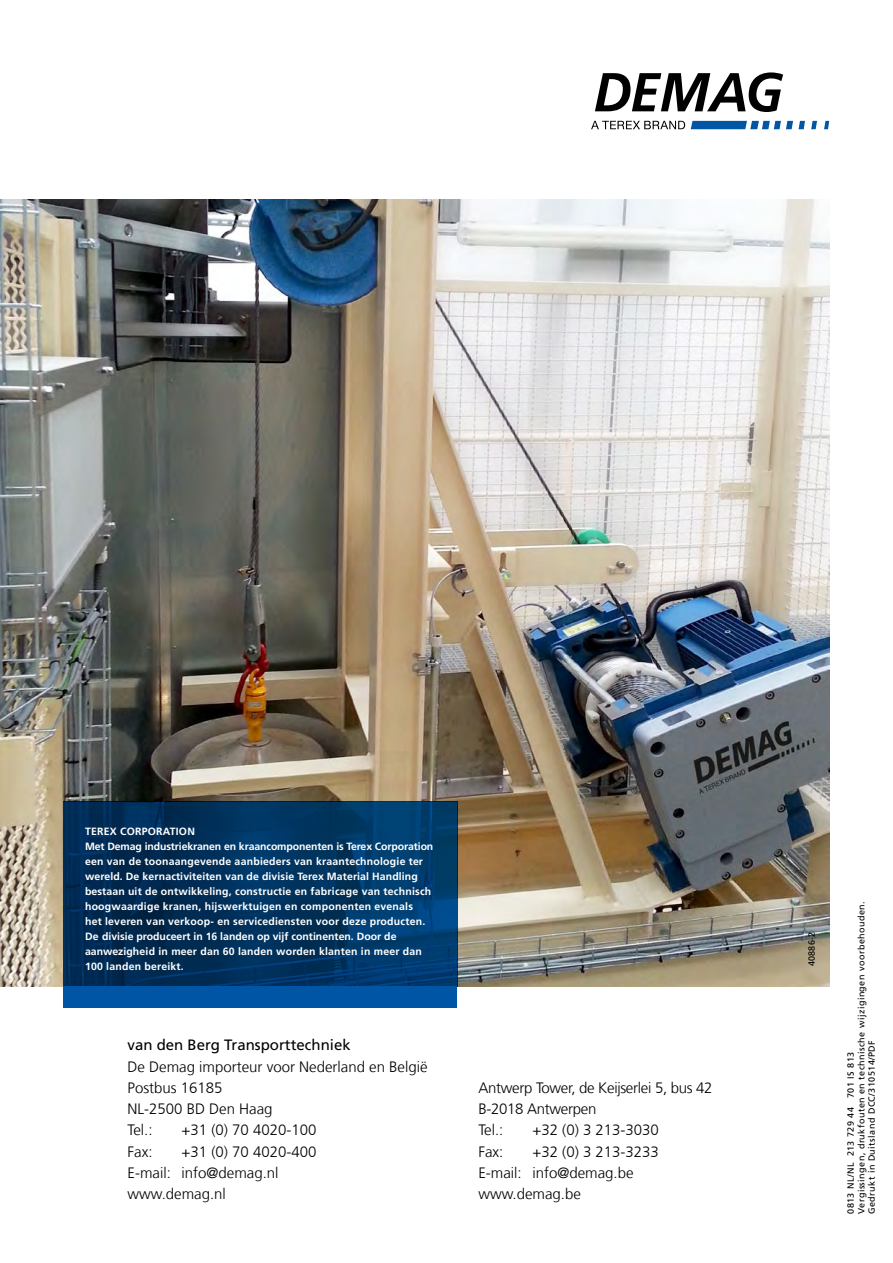
<style>
.page{position:relative;width:893px;height:1263px;background:#fff}
.page>*{position:absolute;margin:0;border:0;box-sizing:border-box;transform-origin:0 0}
.t1{font:300 15px/21.3px "Frutiger LT Com";color:#000}
.t2{font:300 15px/21.3px "Frutiger LT Com";letter-spacing:-.02em;color:#000}
.t3{font:15px "Frutiger LT Com";color:#000}
.t4{font:700 10.5px/15px "Frutiger LT Com";letter-spacing:.02em;color:#fff}
.t5{font:9px/10.5px "Frutiger LT Com";letter-spacing:.05em;color:#000}
</style>
<div class="page">
<img style="left:0;top:200px;width:829px;height:786px">
<svg style="left:595px;top:72px;width:188px;height:40px"></svg>
<svg style="left:799px;top:121px;width:6px;height:8px"></svg>
<svg style="left:691px;top:121px;width:102px;height:8px"></svg>
<svg style="left:811px;top:121px;width:6px;height:8px"></svg>
<svg style="left:824px;top:121px;width:5px;height:8px"></svg>
<svg style="left:591px;top:121px;width:94px;height:8px"></svg>
<svg style="left:64px;top:802px;width:393px;height:184px;background:#00325f"></svg>
<div style="left:64px;top:986px;width:393px;height:22px;background:#0055a4"></div>
<p class="t4" style="left:85px;top:823px;width:350px">Terex Corporation<br>Met Demag industriekranen en kraancomponenten is Terex Corporation een van de toonaangevende aanbieders van kraantechnologie ter wereld. De kernactiviteiten van de divisie Terex Material Handling bestaan uit de ontwikkeling, constructie en fabricage van technisch hoogwaardige kranen, hijswerktuigen en componenten evenals<br>het leveren van verkoop- en servicediensten voor deze producten.<br>De divisie produceert in 16 landen op vijf continenten. Door de aanwezigheid in meer dan 60 landen worden klanten in meer dan 100 landen bereikt.</p>
<h1 class="t3" style="left:128px;top:1036px;width:225px">van den Berg Transporttechniek</h1>
<h1 class="t1" style="left:128px;top:1056px;width:302px">De Demag importeur voor Nederland en België<br>Postbus 16185<br>NL-2500 BD Den Haag<br>Tel.:</h1>
<h1 class="t1" style="left:182px;top:1120px;width:136px">+31 (0) 70 4020-100</h1>
<h1 class="t1" style="left:128px;top:1141px;width:190px;text-indent:54px">+31 (0) 70 4020-400<br>E-mail: info@demag.nl www.demag.nl</h1>
<h1 class="t1" style="left:128px;top:1141px;width:26px">Fax:</h1>
<h1 class="t2" style="left:478px;top:1077px;width:236px">Antwerp Tower, de Keijserlei 5, bus 42<br>B-2018 Antwerpen<br>Tel.:</h1>
<h1 class="t1" style="left:532px;top:1119px;width:128px">+32 (0) 3 213-3030</h1>
<h1 class="t1" style="left:478px;top:1141px;width:182px;text-indent:54px">+32 (0) 3 213-3233<br>E-mail: info@demag.be www.demag.be</h1>
<h1 class="t1" style="left:478px;top:1141px;width:26px">Fax:</h1>
<p class="t5" style="left:806px;top:966px;width:36px;rotate:-90deg">40886-2</p>
<p class="t5" style="left:846px;top:1214px;width:314px;rotate:-90deg">0813 NL/NL 213 729 44 701 IS 813<br>Vergissingen, drukfouten en technische wijzigingen voorbehouden.<br>Gedrukt in Duitsland DCC/310514/PDF</p>
</div>
